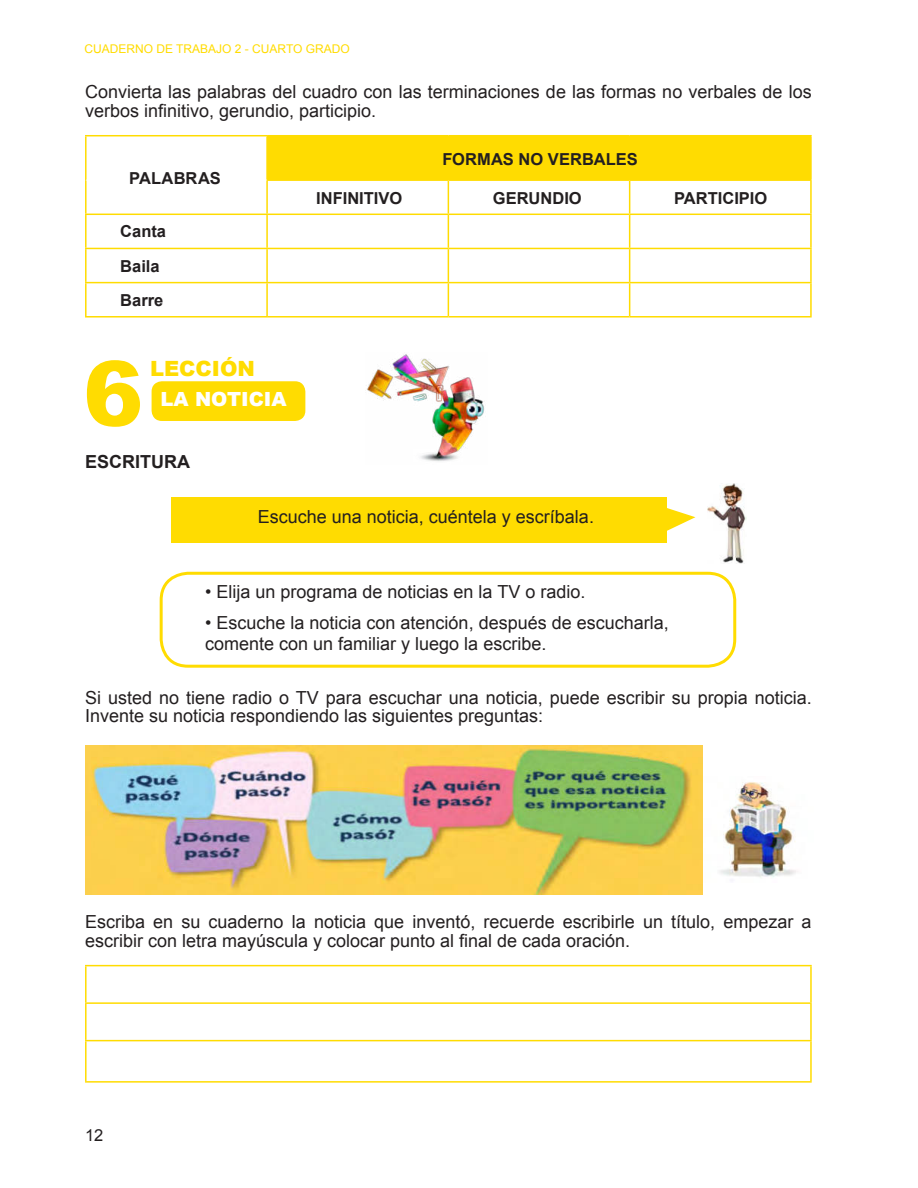
<style>
.page{position:relative;width:918px;height:1188px;background:#fff}
.page>*{position:absolute;margin:0;border:0;box-sizing:border-box;transform-origin:0 0}
.t1{font:900 90px "Arial";color:#ffdc01}
.t2{font:900 21px "Arial";color:#ffdc01}
.t3{font:900 19.5px "Arial";color:#fff}
.t4{font:18px/18.6px "Arial";color:#231f20}
.t5{font:700 18px "Arial";color:#231f20}
.t6{font:700 16.5px/34.2px "Arial";color:#231f20}
.t7{font:16.5px "Arial";color:#231f20}
.t8{font:12px "Arial";color:#ffdc01}
</style>
<div class="page">
<img style="left:702px;top:776px;width:94px;height:107px">
<div style="left:268px;top:136px;width:542px;height:43px;background:#ffdc01"></div>
<hr style="left:85px;top:135px;width:182px;height:1px;background:#ffdc01">
<hr style="left:85px;top:136px;width:2px;height:44px;background:#ffdc01">
<hr style="left:267px;top:135px;width:181px;height:1px;background:#ffdc01">
<hr style="left:266px;top:136px;width:2px;height:43px;background:#ffdc01">
<hr style="left:448px;top:135px;width:182px;height:1px;background:#ffdc01">
<hr style="left:448px;top:136px;width:1px;height:43px;background:#ffdc01">
<hr style="left:630px;top:135px;width:182px;height:1px;background:#ffdc01">
<hr style="left:629px;top:136px;width:1px;height:43px;background:#ffdc01">
<hr style="left:810px;top:136px;width:2px;height:43px;background:#ffdc01">
<hr style="left:85px;top:180px;width:2px;height:34px;background:#ffdc01">
<hr style="left:266px;top:179px;width:182px;height:2px;background:#ffdc01">
<hr style="left:266px;top:181px;width:2px;height:33px;background:#ffdc01">
<hr style="left:448px;top:179px;width:182px;height:2px;background:#ffdc01">
<hr style="left:448px;top:181px;width:1px;height:33px;background:#ffdc01">
<hr style="left:630px;top:179px;width:182px;height:2px;background:#ffdc01">
<hr style="left:629px;top:181px;width:1px;height:33px;background:#ffdc01">
<hr style="left:810px;top:181px;width:2px;height:33px;background:#ffdc01">
<hr style="left:85px;top:214px;width:182px;height:1px;background:#ffdc01">
<hr style="left:85px;top:215px;width:2px;height:33px;background:#ffdc01">
<hr style="left:267px;top:214px;width:181px;height:1px;background:#ffdc01">
<hr style="left:266px;top:215px;width:2px;height:33px;background:#ffdc01">
<hr style="left:448px;top:214px;width:182px;height:1px;background:#ffdc01">
<hr style="left:448px;top:215px;width:1px;height:33px;background:#ffdc01">
<hr style="left:630px;top:214px;width:182px;height:1px;background:#ffdc01">
<hr style="left:629px;top:215px;width:1px;height:33px;background:#ffdc01">
<hr style="left:810px;top:215px;width:2px;height:33px;background:#ffdc01">
<hr style="left:85px;top:248px;width:182px;height:1px;background:#ffdc01">
<hr style="left:85px;top:249px;width:2px;height:33px;background:#ffdc01">
<hr style="left:267px;top:248px;width:181px;height:1px;background:#ffdc01">
<hr style="left:266px;top:249px;width:2px;height:33px;background:#ffdc01">
<hr style="left:448px;top:248px;width:182px;height:1px;background:#ffdc01">
<hr style="left:448px;top:249px;width:1px;height:33px;background:#ffdc01">
<hr style="left:630px;top:248px;width:182px;height:1px;background:#ffdc01">
<hr style="left:629px;top:249px;width:1px;height:33px;background:#ffdc01">
<hr style="left:810px;top:249px;width:2px;height:33px;background:#ffdc01">
<hr style="left:85px;top:282px;width:182px;height:1px;background:#ffdc01">
<hr style="left:85px;top:283px;width:2px;height:33px;background:#ffdc01">
<hr style="left:267px;top:282px;width:181px;height:1px;background:#ffdc01">
<hr style="left:266px;top:283px;width:2px;height:33px;background:#ffdc01">
<hr style="left:448px;top:282px;width:182px;height:1px;background:#ffdc01">
<hr style="left:448px;top:283px;width:1px;height:33px;background:#ffdc01">
<hr style="left:630px;top:282px;width:182px;height:1px;background:#ffdc01">
<hr style="left:629px;top:283px;width:1px;height:33px;background:#ffdc01">
<hr style="left:810px;top:283px;width:2px;height:33px;background:#ffdc01">
<hr style="left:85px;top:316px;width:182px;height:2px;background:#ffdc01">
<hr style="left:267px;top:316px;width:181px;height:2px;background:#ffdc01">
<hr style="left:448px;top:316px;width:182px;height:2px;background:#ffdc01">
<hr style="left:630px;top:316px;width:182px;height:2px;background:#ffdc01">
<div style="left:172px;top:497px;width:495px;height:45px;background:#ffdc01"></div>
<svg style="left:667px;top:508px;width:28px;height:23px"></svg>
<img style="left:707px;top:483px;width:39px;height:81px">
<div style="left:160px;top:572px;width:576px;height:96px;border:3px solid #ffdc01;border-radius:27px"></div>
<img style="left:85px;top:745px;width:617px;height:149px">
<hr style="left:85px;top:965px;width:727px;height:1px;background:#ffdc01">
<hr style="left:85px;top:966px;width:2px;height:36px;background:#ffdc01">
<hr style="left:810px;top:966px;width:2px;height:36px;background:#ffdc01">
<hr style="left:85px;top:1002px;width:727px;height:2px;background:#ffdc01">
<hr style="left:85px;top:1004px;width:2px;height:36px;background:#ffdc01">
<hr style="left:810px;top:1004px;width:2px;height:36px;background:#ffdc01">
<hr style="left:85px;top:1040px;width:727px;height:1px;background:#ffdc01">
<hr style="left:85px;top:1041px;width:2px;height:40px;background:#ffdc01">
<hr style="left:810px;top:1041px;width:2px;height:40px;background:#ffdc01">
<hr style="left:85px;top:1081px;width:727px;height:2px;background:#ffdc01">
<img style="left:367px;top:354px;width:117px;height:107px">
<div style="left:152px;top:381px;width:153px;height:40px;background:#ffdc01;border-radius:10px"></div>
<p class="t8" style="left:85px;top:45px;width:267px">CUADERNO DE TRABAJO 2 - CUARTO GRADO</p>
<p class="t4" style="left:85px;top:84px;width:728px">Convierta las palabras del cuadro con las terminaciones de las formas no verbales de los verbos infinitivo, gerundio, participio.</p>
<p class="t6" style="left:129px;top:161px;width:93px">PALABRAS</p>
<p class="t6" style="left:120px;top:215px;width:47px">Canta<br>Baila<br>Barre</p>
<h1 class="t1" style="left:83px;top:342px;width:62px">6</h1>
<p class="t2" style="left:150px;top:356px;width:106px">LECCIÓN</p>
<p class="t3" style="left:160px;top:388px;width:128px">LA NOTICIA</p>
<p class="t5" style="left:85px;top:449px;width:106px">ESCRITURA</p>
<p class="t6" style="left:443px;top:142px;width:197px">FORMAS NO VERBALES</p>
<p class="t6" style="left:316px;top:181px;width:88px">INFINITIVO</p>
<p class="t6" style="left:493px;top:181px;width:90px">GERUNDIO</p>
<p class="t6" style="left:674px;top:181px;width:95px">PARTICIPIO</p>
<p class="t4" style="left:258px;top:510px;width:338px">Escuche una noticia, cuéntela y escríbala.</p>
<p class="t4" style="left:205px;top:577px;width:465px;line-height:31.2px">ï Elija un programa de noticias en la TV o radio.<br>ï Escuche la noticia con atención, después de escucharla,</p>
<p class="t4" style="left:205px;top:636px;width:343px">comente con un familiar y luego la escribe.</p>
<p class="t4" style="left:85px;top:690px;width:728px">Si usted no tiene radio o TV para escuchar una noticia, puede escribir su propia noticia.<br>Invente su noticia respondiendo las siguientes preguntas:</p>
<p class="t4" style="left:85px;top:914px;width:728px">Escriba en su cuaderno la noticia que inventó, recuerde escribirle un título, empezar a escribir con letra mayúscula y colocar punto al final de cada oración.</p>
<p class="t7" style="left:85px;top:1129px;width:20px">12</p>
</div>
